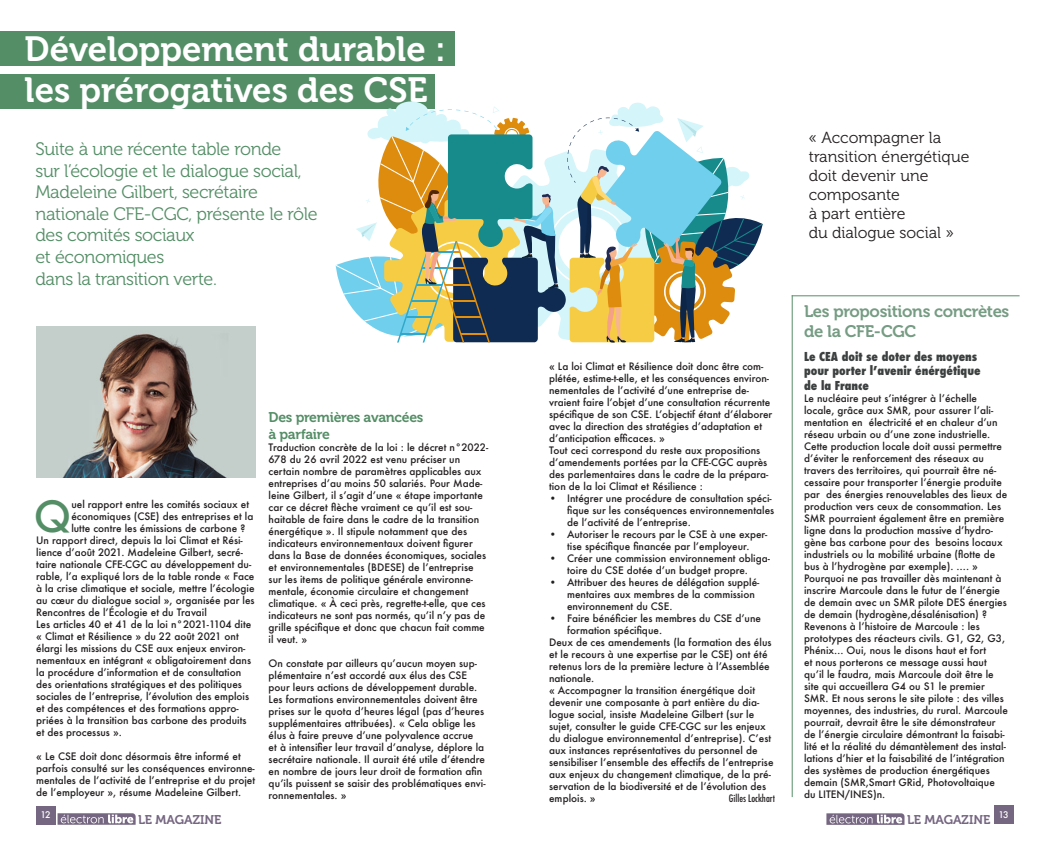
<style>
.page{position:relative;width:1049px;height:842px;background:#fff}
.page>*{position:absolute;margin:0;border:0;box-sizing:border-box;transform-origin:0 0}
.t1{font:500 41.8px "Futura";color:#548e66}
.t2{font:34.8px "Museo 700";color:#fff}
.t3{font:18px/21.6px "Museo 300";letter-spacing:-.02em;color:#548e66}
.t4{font:16.7px "Museo 700";letter-spacing:-.02em;color:#769c83}
.t5{font:16px/19.2px "Museo 300";color:#231f20}
.t6{font:14px "Museo 700";letter-spacing:-.02em;color:#548e66}
.t7{font:12.6px "Museo 700";color:#756681}
.t8{font:800 condensed 12px "Futura";color:#3d4040}
.t9{font:500 10px/12px "Futura";color:#231f20}
.t10{font:500 condensed 10px "Futura";color:#231f20}
.t11{font:500 8.9px "Futura";color:#fff}
</style>
<div class="page">
<svg style="left:58px;top:813px;width:78px;height:12px"></svg>
<div style="left:36px;top:806px;width:19px;height:19px;background:#756681"></div>
<svg style="left:826px;top:813px;width:78px;height:12px"></svg>
<div style="left:994px;top:805px;width:19px;height:19px;background:#756681"></div>
<div style="left:0;top:31px;width:454px;height:35px;background:#548e66"></div>
<div style="left:0;top:74px;width:435px;height:34px;background:#548e66"></div>
<svg style="left:335px;top:101px;width:428px;height:242px"></svg>
<img style="left:37px;top:326px;width:218px;height:151px">
<hr style="left:792px;top:295px;width:1px;height:502px;background:#548e66">
<hr style="left:792px;top:295px;width:227px;height:1px;background:#548e66">
<p class="t2" style="left:25px;top:29px;width:422px">Développement durable :</p>
<p class="t2" style="left:25px;top:71px;width:405px">les prérogatives des CSE</p>
<p class="t3" style="left:35px;top:138px;width:284px">Suite à une récente table ronde<br>sur l’écologie et le dialogue social,<br>Madeleine Gilbert, secrétaire nationale CFE-CGC, présente le rôle des comités sociaux</p>
<p class="t3" style="left:35px;top:246px;width:130px">et économiques</p>
<p class="t3" style="left:35px;top:268px;width:183px">dans la transition verte.</p>
<p class="t1" style="left:34px;top:488px;width:39px">Q</p>
<p class="t9" style="left:71px;top:498px;width:179px">uel rapport entre les comités sociaux et</p>
<p class="t9" style="left:71px;top:510px;width:184px">économiques (CSE) des entreprises et la</p>
<p class="t9" style="left:71px;top:522px;width:175px">lutte contre les émissions de carbone ?</p>
<p class="t9" style="left:36px;top:534px;width:208px">Un rapport direct, depuis la loi Climat et Rési-</p>
<p class="t9" style="left:36px;top:546px;width:208px">lience d’août 2021. Madeleine Gilbert, secré-</p>
<p class="t9" style="left:36px;top:558px;width:217px">taire nationale CFE-CGC au développement du-</p>
<p class="t9" style="left:36px;top:570px;width:220px">rable, l’a expliqué lors de la table ronde « Face</p>
<p class="t9" style="left:36px;top:582px;width:220px">à la crise climatique et sociale, mettre l’écologie</p>
<p class="t9" style="left:36px;top:594px;width:220px">au cœur du dialogue social », organisée par les</p>
<p class="t9" style="left:36px;top:606px;width:172px">Rencontres de l’Écologie et du Travail</p>
<p class="t9" style="left:36px;top:618px;width:217px">Les articles 40 et 41 de la loi n°2021-1104 dite « Climat et Résilience » du 22 août 2021 ont élargi les missions du CSE aux enjeux environ&shy;nementaux en intégrant « obligatoirement dans la procédure d’information et de consultation des orientations stratégiques et des politiques sociales de l’entreprise, l’évolution des emplois et des compétences et des formations appro&shy;priées à la transition bas carbone des produits et des processus ».</p>
<p class="t9" style="left:36px;top:750px;width:221px">« Le CSE doit donc désormais être informé et parfois consulté sur les conséquences environne&shy;mentales de l’activité de l’entreprise et du projet de l’employeur », résume Madeleine Gilbert.</p>
<p class="t6" style="left:269px;top:409px;width:156px">Des premières avancées</p>
<p class="t6" style="left:269px;top:426px;width:63px">à parfaire</p>
<p class="t9" style="left:269px;top:441px;width:221px">Traduction concrète de la loi : le décret n°2022- 678 du 26 avril 2022 est venu préciser un certain nombre de paramètres applicables aux entreprises d’au moins 50 salariés. Pour Made&shy;leine Gilbert, il s’agit d’une « étape importante car ce décret flèche vraiment ce qu’il est sou&shy;haitable de faire dans le cadre de la transition énergétique ». Il stipule notamment que des indicateurs environnementaux doivent figurer dans la Base de données économiques, sociales et environnementales (BDESE) de l’entreprise sur les items de politique générale environne&shy;mentale, économie circulaire et changement climatique. « À ceci près, regrette-t-elle, que ces indicateurs ne sont pas normés, qu’il n’y pas de grille spécifique et donc que chacun fait comme il veut. »</p>
<p class="t9" style="left:269px;top:657px;width:218px">On constate par ailleurs qu’aucun moyen sup&shy;plémentaire n’est accordé aux élus des CSE pour leurs actions de développement durable.<br>Les formations environnementales doivent être prises sur le quota d’heures légal (pas d’heures supplémentaires attribuées). « Cela oblige les élus à faire preuve d’une polyvalence accrue<br>et à intensifier leur travail d’analyse, déplore la secrétaire nationale. Il aurait été utile d’étendre en nombre de jours leur droit de formation afin qu’ils puissent se saisir des problématiques envi&shy;ronnementales. »</p>
<p class="t9" style="left:549px;top:360px;width:225px">« La loi Climat et Résilience doit donc être com&shy;plétée, estime-t-elle, et les conséquences environ&shy;nementales de l’activité d’une entreprise de&shy;vraient faire l’objet d’une consultation récurrente spécifique de son CSE. L’objectif étant d’élaborer avec la direction des stratégies d’adaptation et d’anticipation efficaces. »</p>
<p class="t9" style="left:549px;top:444px;width:221px">Tout ceci correspond du reste aux propositions d’amendements portées par la CFE-CGC auprès des parlementaires dans le cadre de la prépara&shy;tion de la loi Climat et Résilience :</p>
<p class="t9" style="left:567px;top:492px;width:209px;text-indent:-18px">• Intégrer une procédure de consultation spéci&shy;fique sur les conséquences environnementales de l’activité de l’entreprise.</p>
<p class="t9" style="left:549px;top:528px;width:220px;text-align:center">• Autoriser le recours par le CSE à une exper&shy;tise spécifique financée par l’employeur.</p>
<p class="t9" style="left:549px;top:552px;width:222px;text-align:center">• Créer une commission environnement obliga&shy;toire du CSE dotée d’un budget propre.</p>
<p class="t9" style="left:567px;top:576px;width:194px;text-indent:-18px">• Attribuer des heures de délégation supplé&shy;mentaires aux membres de la commission environnement du CSE.</p>
<p class="t9" style="left:567px;top:612px;width:195px;text-indent:-18px">• Faire bénéficier les membres du CSE d’une formation spécifique.</p>
<p class="t9" style="left:549px;top:636px;width:224px">Deux de ces amendements (la formation des élus et le recours à une expertise par le CSE) ont été retenus lors de la première lecture à l’Assemblée nationale.</p>
<p class="t9" style="left:549px;top:684px;width:226px">« Accompagner la transition énergétique doit devenir une composante à part entière du dia&shy;logue social, insiste Madeleine Gilbert (sur le sujet, consulter le guide CFE-CGC sur les enjeux du dialogue environnemental d’entreprise). C’est aux instances représentatives du personnel de sensibiliser l’ensemble des effectifs de l’entreprise aux enjeux du changement climatique, de la pré&shy;servation de la biodiversité et de l’évolution des emplois. »</p>
<p class="t10" style="left:729px;top:792px;width:48px">Gilles Lockhart</p>
<p class="t5" style="left:809px;top:128px;width:162px">« Accompagner la transition énergétique doit devenir une</p>
<p class="t5" style="left:809px;top:185px;width:93px">composante</p>
<p class="t5" style="left:809px;top:204px;width:98px">à part entière</p>
<p class="t5" style="left:809px;top:224px;width:147px">du dialogue social »</p>
<p class="t4" style="left:804px;top:302px;width:207px">Les propositions concrètes</p>
<p class="t4" style="left:804px;top:322px;width:114px">de la CFE-CGC</p>
<p class="t8" style="left:804px;top:348px;width:175px">Le CEA doit se doter des moyens</p>
<p class="t8" style="left:804px;top:363px;width:178px">pour porter l’avenir énérgétique</p>
<p class="t8" style="left:804px;top:377px;width:66px">de la France</p>
<p class="t9" style="left:804px;top:392px;width:205px">Le nucléaire peut s’intégrer à l’échelle locale, grâce aux SMR, pour assurer l’ali&shy;mentation en électricité et en chaleur d’un réseau urbain ou d’une zone industrielle.<br>Cette production locale doit aussi permettre d’éviter le renforcement des réseaux au travers des territoires, qui pourrait être né&shy;cessaire pour transporter l’énergie produite par des énergies renouvelables des lieux de production vers ceux de consommation. Les SMR pourraient également être en première ligne dans la production massive d’hydro&shy;gène bas carbone pour des besoins locaux industriels ou la mobilité urbaine (flotte de bus à l’hydrogène par exemple). …. »</p>
<p class="t9" style="left:804px;top:572px;width:204px">Pourquoi ne pas travailler dès maintenant à inscrire Marcoule dans le futur de l’énergie de demain avec un SMR pilote DES énergies de demain (hydrogène,désalénisation) ?</p>
<p class="t9" style="left:804px;top:620px;width:205px">Revenons à l’histoire de Marcoule : les prototypes des réacteurs civils. G1, G2, G3, Phénix… Oui, nous le disons haut et fort<br>et nous porterons ce message aussi haut qu’il le faudra, mais Marcoule doit être le site qui accueillera G4 ou S1 le premier SMR. Et nous serons le site pilote : des villes moyennes, des industries, du rural. Marcoule pourrait, devrait être le site démonstrateur de l’énergie circulaire démontrant la faisabi&shy;lité et la réalité du démantèlement des instal&shy;lations d’hier et la faisabilité de l’intégration des systèmes de production énergétiques demain (SMR,Smart GRid, Photovoltaique du LITEN/INES)n.</p>
<p class="t11" style="left:40px;top:809px;width:12px">12</p>
<p class="t7" style="left:907px;top:812px;width:85px">LE MAGAZINE</p>
<p class="t7" style="left:138px;top:812px;width:85px">LE MAGAZINE</p>
<p class="t11" style="left:998px;top:808px;width:12px">13</p>
</div>
